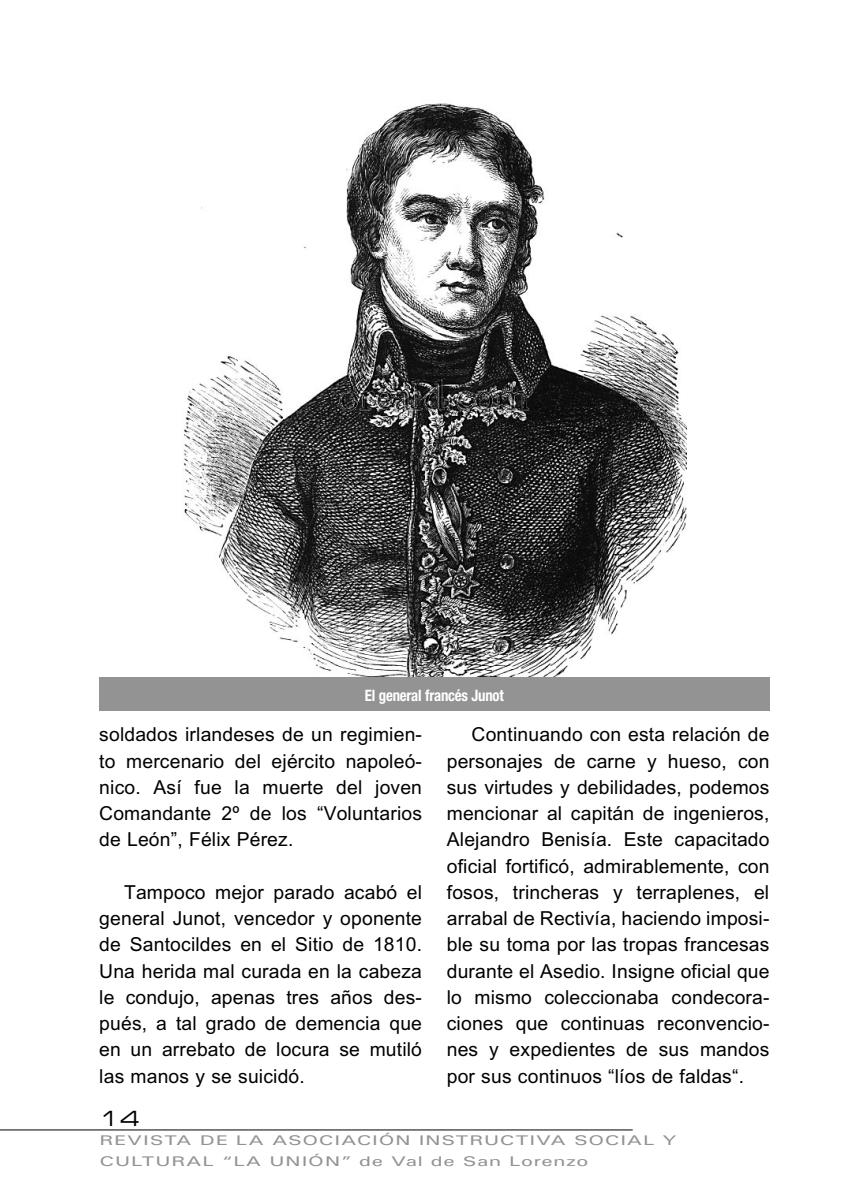
<style>
.page{position:relative;width:844px;height:1191px;background:#fff}
.page>*{position:absolute;margin:0;border:0;box-sizing:border-box;transform-origin:0 0}
.t1{font:21px "Eurostile Extended Two";color:#000}
.t2{font:19.25px/26.2px "M Arial";letter-spacing:.01em;color:#000;text-align:justify}
.n-_PIE_DE_FOTO{font:700 condensed 15.75px "Helvetica Neue";letter-spacing:-.015em;color:#fff;scale:.94 1}
.t3{font:500 14px/21px "Univers";letter-spacing:.035em;color:#939393;scale:1.5 1}
</style>
<div class="page">
<hr style="left:0;top:1129px;width:632px;height:1px;background:#000">
<img style="left:183px;top:103px;width:503px;height:574px">
<div style="left:99px;top:677px;width:670px;height:34px;background:#939393"></div>
<p class="n-_PIE_DE_FOTO" style="left:365px;top:685px;width:149px">El general francés Junot</p>
<p class="t2" style="left:99px;top:721px;width:324px">soldados irlandeses de un regimien&shy;to mercenario del ejército napoleó&shy;nico. Así fue la muerte del joven Comandante 2º de los “Voluntarios de León”, Félix Pérez.</p>
<p class="t2" style="left:99px;top:878px;width:324px;text-indent:25px">Tampoco mejor parado acabó el general Junot, vencedor y oponente de Santocildes en el Sitio de 1810.<br>Una herida mal curada en la cabeza le condujo, apenas tres años des&shy;pués, a tal grado de demencia que en un arrebato de locura se mutiló las manos y se suicidó.</p>
<p class="t1" style="left:100px;top:1104px;width:42px">14</p>
<p class="t2" style="left:446px;top:721px;width:324px;text-indent:25px">Continuando con esta relación de personajes de carne y hueso, con sus virtudes y debilidades, podemos mencionar al capitán de ingenieros, Alejandro Benisía. Este capacitado oficial fortificó, admirablemente, con fosos, trincheras y terraplenes, el arrabal de Rectivía, haciendo imposi&shy;ble su toma por las tropas francesas durante el Asedio. Insigne oficial que lo mismo coleccionaba condecora&shy;ciones que continuas reconvencio&shy;nes y expedientes de sus mandos por sus continuos “líos de faldas“.</p>
<p class="t3" style="left:100px;top:1129px;width:386px">REVISTA DE LA ASOCIACIÓN INSTRUCTIVA SOCIAL Y<br>CULTURAL “LA UNIÓN” de Val de San Lorenzo</p>
</div>
